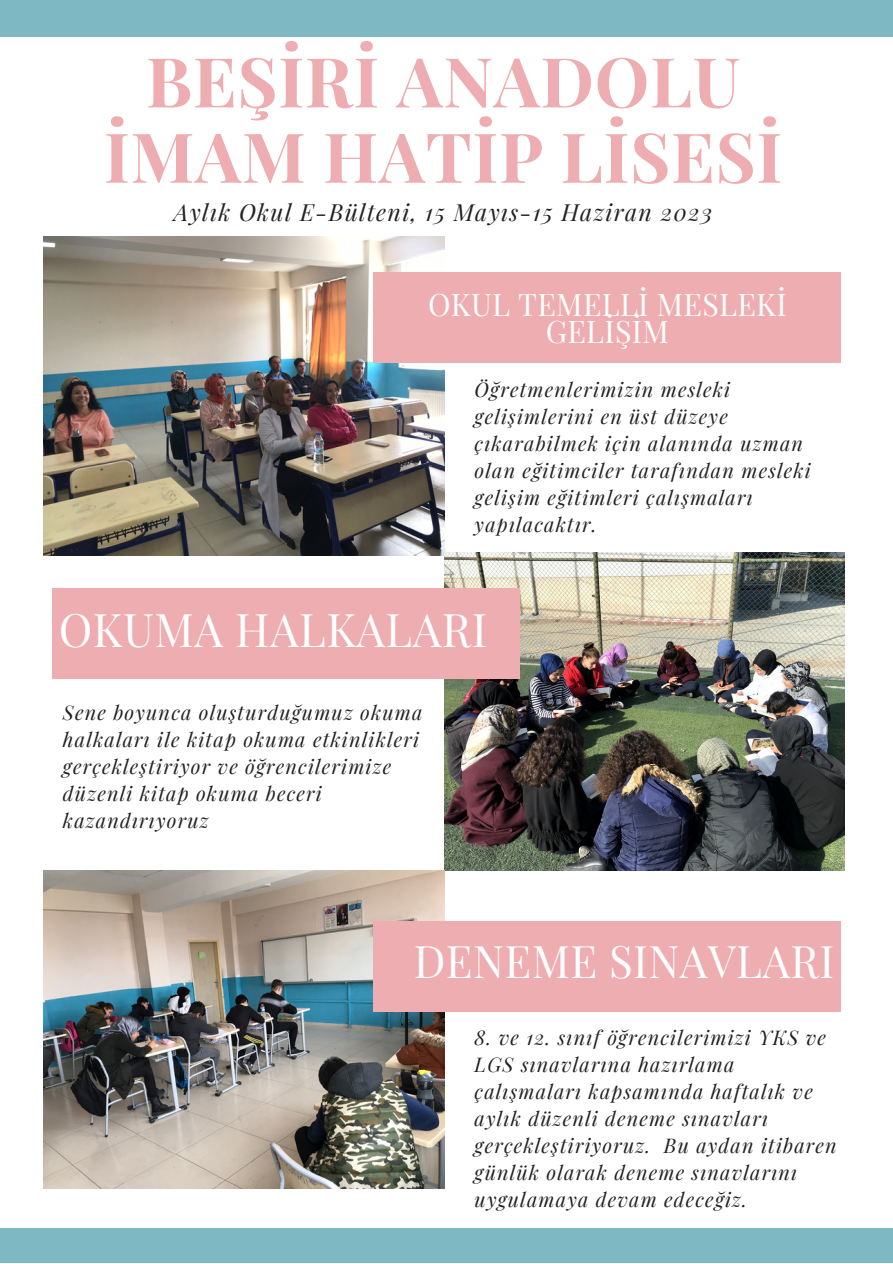
<style>
.page{position:relative;width:893px;height:1264px;background:#fff}
.page>*{position:absolute;margin:0;border:0;box-sizing:border-box;transform-origin:0 0}
.t1{font:700 68.85px/75.3px "Playfair Display";letter-spacing:.01em;color:#eeadb0;text-align:center}
.t2{font:45.45px "Playfair Display";letter-spacing:.01em;color:#fff}
.t3{font:43.95px "Playfair Display";letter-spacing:.01em;color:#fff}
.t4{font:30.45px/27px "Playfair Display";letter-spacing:.01em;color:#fff;text-align:center}
.t5{font:italic 23.1px "Playfair Display";letter-spacing:.06em;color:#222}
.t6{font:italic 19.8px/27px "Playfair Display";letter-spacing:.06em;color:#222}
</style>
<div class="page">
<div style="left:0;top:1228px;width:892px;height:34px;background:#7eb9c3"></div>
<div style="left:0;top:0;width:892px;height:37px;background:#7eb9c3"></div>
<img style="left:44px;top:237px;width:400px;height:318px">
<img style="left:444px;top:552px;width:400px;height:318px">
<img style="left:44px;top:870px;width:400px;height:318px">
<div style="left:373px;top:272px;width:468px;height:90px;background:#eeadb0"></div>
<div style="left:52px;top:588px;width:467px;height:90px;background:#eeadb0"></div>
<div style="left:373px;top:921px;width:468px;height:90px;background:#eeadb0"></div>
<p class="t1" style="left:104px;top:41px;width:679px">BEŞİRİ ANADOLU<br>İMAM HATİP LİSESİ</p>
<p class="t5" style="left:174px;top:195px;width:540px">Aylık Okul E-Bülteni, 15 Mayıs-15 Haziran 2023</p>
<p class="t4" style="left:428px;top:289px;width:360px">OKUL TEMELLİ MESLEKİ<br>GELİŞİM</p>
<p class="t6" style="left:474px;top:375px;width:337px">Öğretmenlerimizin mesleki gelişimlerini en üst düzeye çıkarabilmek için alanında uzman olan eğitimciler tarafından mesleki gelişim eğitimleri çalışmaları yapılacaktır.</p>
<p class="t2" style="left:59px;top:597px;width:430px">OKUMA HALKALARI</p>
<p class="t6" style="left:63px;top:698px;width:361px">Sene boyunca oluşturduğumuz okuma halkaları ile kitap okuma etkinlikleri gerçekleştiriyor ve öğrencilerimize düzenli kitap okuma beceri kazandırıyoruz</p>
<p class="t3" style="left:414px;top:930px;width:422px">DENEME SINAVLARI</p>
<p class="t6" style="left:474px;top:1023px;width:363px">8. ve 12. sınıf öğrencilerimizi YKS ve LGS sınavlarına hazırlama çalışmaları kapsamında haftalık ve aylık düzenli deneme sınavları gerçekleştiriyoruz. Bu aydan itibaren günlük olarak deneme sınavlarını uygulamaya devam edeceğiz.</p>
</div>
